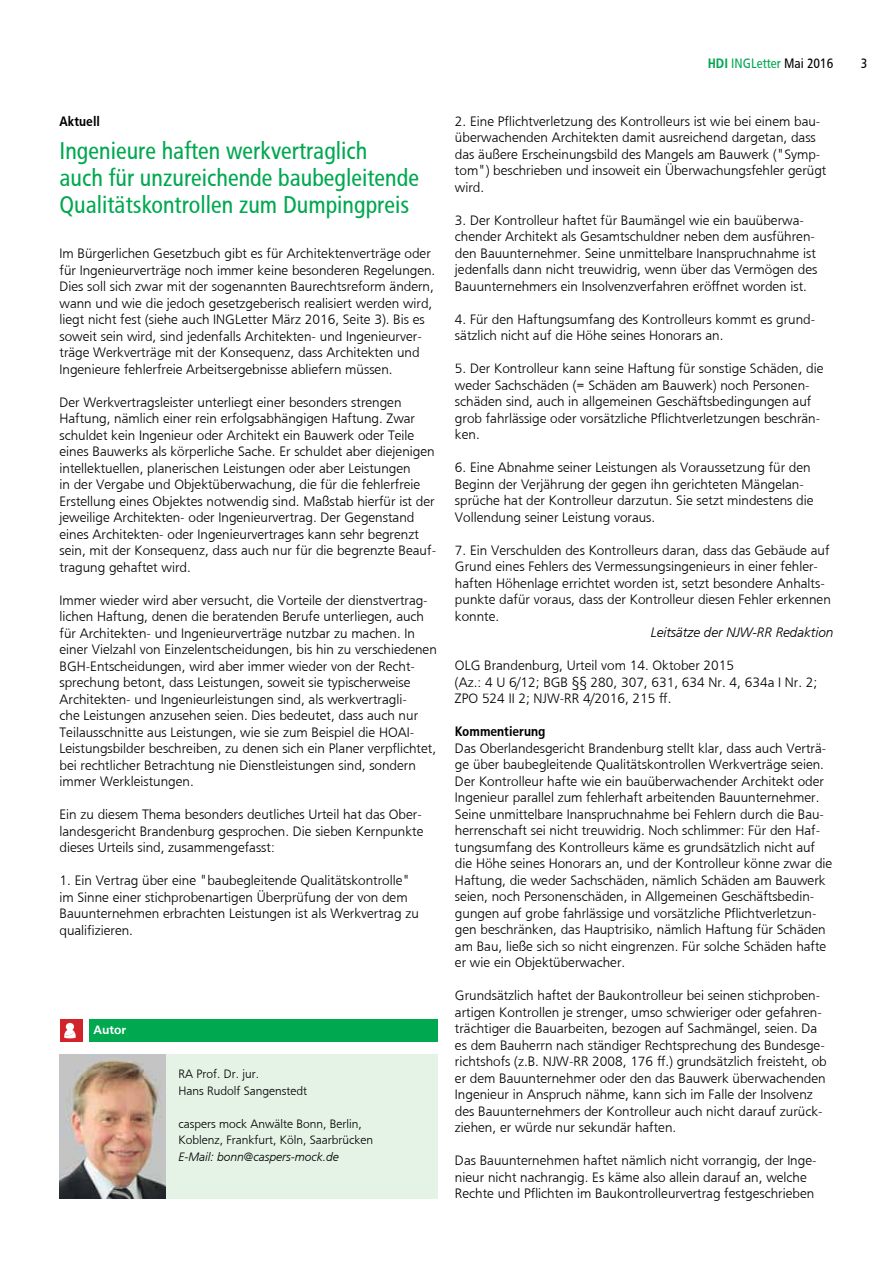
<style>
.page{position:relative;width:893px;height:1263px;background:#fff}
.page>*{position:absolute;margin:0;border:0;box-sizing:border-box;transform-origin:0 0}
.t1{font:24px/27px "HDI Gerling Sans Cond Regular";color:#00a850}
.t2{font:13.5px/16.5px "HDI Gerling Sans Light";color:#000}
.t3{font:13.5px "HDI Gerling Sans Light Italic";color:#000}
.t4{font:13.5px "HDI Gerling Sans Cond Bold";color:#000}
.t5{font:13.5px "HDI Gerling Sans Cond Regular";color:#00a850}
.t6{font:13.5px "HDI Gerling Sans Cond Regular";color:#000}
.t7{font:12px/16.5px "HDI Gerling Sans Light";color:#000}
.t8{font:12px "HDI Gerling Sans Light Italic";color:#000}
.t9{font:12px "HDI Gerling Sans Bold";color:#fff}
.s1{font-family:"HDI Gerling Sans Cond Bold"}
.s2{color:#000}
</style>
<div class="page">
<div style="left:166px;top:1055px;width:272px;height:144px;background:#e5f3e7"></div>
<img style="left:60px;top:1055px;width:106px;height:144px">
<div style="left:60px;top:1019px;width:22px;height:22px;background:#d2232a"></div>
<svg style="left:64px;top:1023px;width:12px;height:15px"></svg>
<div style="left:89px;top:1019px;width:349px;height:22px;background:#00a850"></div>
<p class="t5" style="left:708px;top:56px;width:127px"><span class="s1">HDI</span> INGLetter <span class="s2">Mai 2016</span></p>
<p class="t6" style="left:861px;top:56px;width:8px">3</p>
<p class="t4" style="left:60px;top:113px;width:42px">Aktuell</p>
<h1 class="t1" style="left:60px;top:138px;width:361px">Ingenieure haften werkvertraglich<br>auch für unzureichende baubegleitende<br>Qualitätskontrollen zum Dumpingpreis</h1>
<p class="t2" style="left:60px;top:245px;width:377px">Im Bürgerlichen Gesetzbuch gibt es für Architektenverträge oder für Ingenieurverträge noch immer keine besonderen Regelungen.<br>Dies soll sich zwar mit der sogenannten Baurechtsreform ändern, wann und wie die jedoch gesetzgeberisch realisiert werden wird, liegt nicht fest (siehe auch INGLetter März 2016, Seite 3). Bis es soweit sein wird, sind jedenfalls Architekten- und Ingenieurver&shy;träge Werkverträge mit der Konsequenz, dass Architekten und Ingenieure fehlerfreie Arbeitsergebnisse abliefern müssen.</p>
<p class="t2" style="left:60px;top:394px;width:378px">Der Werkvertragsleister unterliegt einer besonders strengen Haftung, nämlich einer rein erfolgsabhängigen Haftung. Zwar schuldet kein Ingenieur oder Architekt ein Bauwerk oder Teile eines Bauwerks als körperliche Sache. Er schuldet aber diejenigen intellektuellen, planerischen Leistungen oder aber Leistungen<br>in der Vergabe und Objektüberwachung, die für die fehlerfreie Erstellung eines Objektes notwendig sind. Maßstab hierfür ist der jeweilige Architekten- oder Ingenieurvertrag. Der Gegenstand eines Architekten- oder Ingenieurvertrages kann sehr begrenzt sein, mit der Konsequenz, dass auch nur für die begrenzte Beauf&shy;tragung gehaftet wird.</p>
<p class="t2" style="left:60px;top:592px;width:379px">Immer wieder wird aber versucht, die Vorteile der dienstvertrag&shy;lichen Haftung, denen die beratenden Berufe unterliegen, auch für Architekten- und Ingenieurverträge nutzbar zu machen. In einer Vielzahl von Einzelentscheidungen, bis hin zu verschiedenen BGH-Entscheidungen, wird aber immer wieder von der Recht&shy;sprechung betont, dass Leistungen, soweit sie typischerweise Architekten- und Ingenieurleistungen sind, als werkvertragli-<br>che Leistungen anzusehen seien. Dies bedeutet, dass auch nur Teilausschnitte aus Leistungen, wie sie zum Beispiel die HOAI-Leistungsbilder beschreiben, zu denen sich ein Planer verpflichtet, bei rechtlicher Betrachtung nie Dienstleistungen sind, sondern immer Werkleistungen.</p>
<p class="t2" style="left:60px;top:806px;width:365px;text-align:justify">Ein zu diesem Thema besonders deutliches Urteil hat das Ober&shy;landesgericht Brandenburg gesprochen. Die sieben Kernpunkte dieses Urteils sind, zusammengefasst:</p>
<p class="t2" style="left:60px;top:872px;width:361px">1. Ein Vertrag über eine "baubegleitende Qualitätskontrolle" im Sinne einer stichprobenartigen Überprüfung der von dem Bauunternehmen erbrachten Leistungen ist als Werkvertrag zu qualifizieren.</p>
<p class="t9" style="left:94px;top:1023px;width:34px">Autor</p>
<p class="t7" style="left:179px;top:1066px;width:130px">RA Prof. Dr. jur.<br>Hans Rudolf Sangenstedt</p>
<p class="t7" style="left:179px;top:1115px;width:196px">caspers mock Anwälte Bonn, Berlin,<br>Koblenz, Frankfurt, Köln, Saarbrücken</p>
<p class="t8" style="left:179px;top:1149px;width:162px">E-Mail: bonn@caspers-mock.de</p>
<p class="t2" style="left:455px;top:113px;width:373px">2. Eine Pflichtverletzung des Kontrolleurs ist wie bei einem bau&shy;überwachenden Architekten damit ausreichend dargetan, dass das äußere Erscheinungsbild des Mangels am Bauwerk ("Symp&shy;tom") beschrieben und insoweit ein Überwachungsfehler gerügt wird.</p>
<p class="t2" style="left:455px;top:212px;width:364px">3. Der Kontrolleur haftet für Baumängel wie ein bauüberwa&shy;chender Architekt als Gesamtschuldner neben dem ausführen&shy;den Bauunternehmer. Seine unmittelbare Inanspruchnahme ist jedenfalls dann nicht treuwidrig, wenn über das Vermögen des Bauunternehmers ein Insolvenzverfahren eröffnet worden ist.</p>
<p class="t2" style="left:455px;top:311px;width:362px">4. Für den Haftungsumfang des Kontrolleurs kommt es grund&shy;sätzlich nicht auf die Höhe seines Honorars an.</p>
<p class="t2" style="left:455px;top:361px;width:370px">5. Der Kontrolleur kann seine Haftung für sonstige Schäden, die weder Sachschäden (= Schäden am Bauwerk) noch Personen&shy;schäden sind, auch in allgemeinen Geschäftsbedingungen auf grob fahrlässige oder vorsätzliche Pflichtverletzungen beschrän&shy;ken.</p>
<p class="t2" style="left:455px;top:460px;width:360px">6. Eine Abnahme seiner Leistungen als Voraussetzung für den Beginn der Verjährung der gegen ihn gerichteten Mängelan&shy;sprüche hat der Kontrolleur darzutun. Sie setzt mindestens die Vollendung seiner Leistung voraus.</p>
<p class="t2" style="left:455px;top:542px;width:377px">7. Ein Verschulden des Kontrolleurs daran, dass das Gebäude auf Grund eines Fehlers des Vermessungsingenieurs in einer fehler&shy;haften Höhenlage errichtet worden ist, setzt besondere Anhalts&shy;punkte dafür voraus, dass der Kontrolleur diesen Fehler erkennen konnte.</p>
<p class="t3" style="left:651px;top:625px;width:184px">Leitsätze der NJW-RR Redaktion</p>
<p class="t2" style="left:455px;top:657px;width:364px">OLG Brandenburg, Urteil vom 14. Oktober 2015<br>(Az.: 4 U 6/12; BGB §§ 280, 307, 631, 634 Nr. 4, 634a I Nr. 2;<br>ZPO 524 II 2; NJW-RR 4/2016, 215 ff.</p>
<p class="t4" style="left:455px;top:724px;width:92px">Kommentierung</p>
<p class="t2" style="left:455px;top:740px;width:379px">Das Oberlandesgericht Brandenburg stellt klar, dass auch Verträ&shy;ge über baubegleitende Qualitätskontrollen Werkverträge seien.<br>Der Kontrolleur hafte wie ein bauüberwachender Architekt oder Ingenieur parallel zum fehlerhaft arbeitenden Bauunternehmer.<br>Seine unmittelbare Inanspruchnahme bei Fehlern durch die Bau&shy;herrenschaft sei nicht treuwidrig. Noch schlimmer: Für den Haf&shy;tungsumfang des Kontrolleurs käme es grundsätzlich nicht auf die Höhe seines Honorars an, und der Kontrolleur könne zwar die Haftung, die weder Sachschäden, nämlich Schäden am Bauwerk seien, noch Personenschäden, in Allgemeinen Geschäftsbedin&shy;gungen auf grobe fahrlässige und vorsätzliche Pflichtverletzun&shy;gen beschränken, das Hauptrisiko, nämlich Haftung für Schäden am Bau, ließe sich so nicht eingrenzen. Für solche Schäden hafte er wie ein Objektüberwacher.</p>
<p class="t2" style="left:455px;top:987px;width:373px">Grundsätzlich haftet der Baukontrolleur bei seinen stichproben&shy;artigen Kontrollen je strenger, umso schwieriger oder gefahren&shy;trächtiger die Bauarbeiten, bezogen auf Sachmängel, seien. Da es dem Bauherrn nach ständiger Rechtsprechung des Bundesge&shy;richtshofs (z.B. NJW-RR 2008, 176 ff.) grundsätzlich freisteht, ob er dem Bauunternehmer oder den das Bauwerk überwachenden Ingenieur in Anspruch nähme, kann sich im Falle der Insolvenz des Bauunternehmers der Kontrolleur auch nicht darauf zurück&shy;ziehen, er würde nur sekundär haften.</p>
<p class="t2" style="left:455px;top:1152px;width:363px">Das Bauunternehmen haftet nämlich nicht vorrangig, der Inge&shy;nieur nicht nachrangig. Es käme also allein darauf an, welche<br>Rechte und Pflichten im Baukontrolleurvertrag festgeschrieben</p>
</div>
